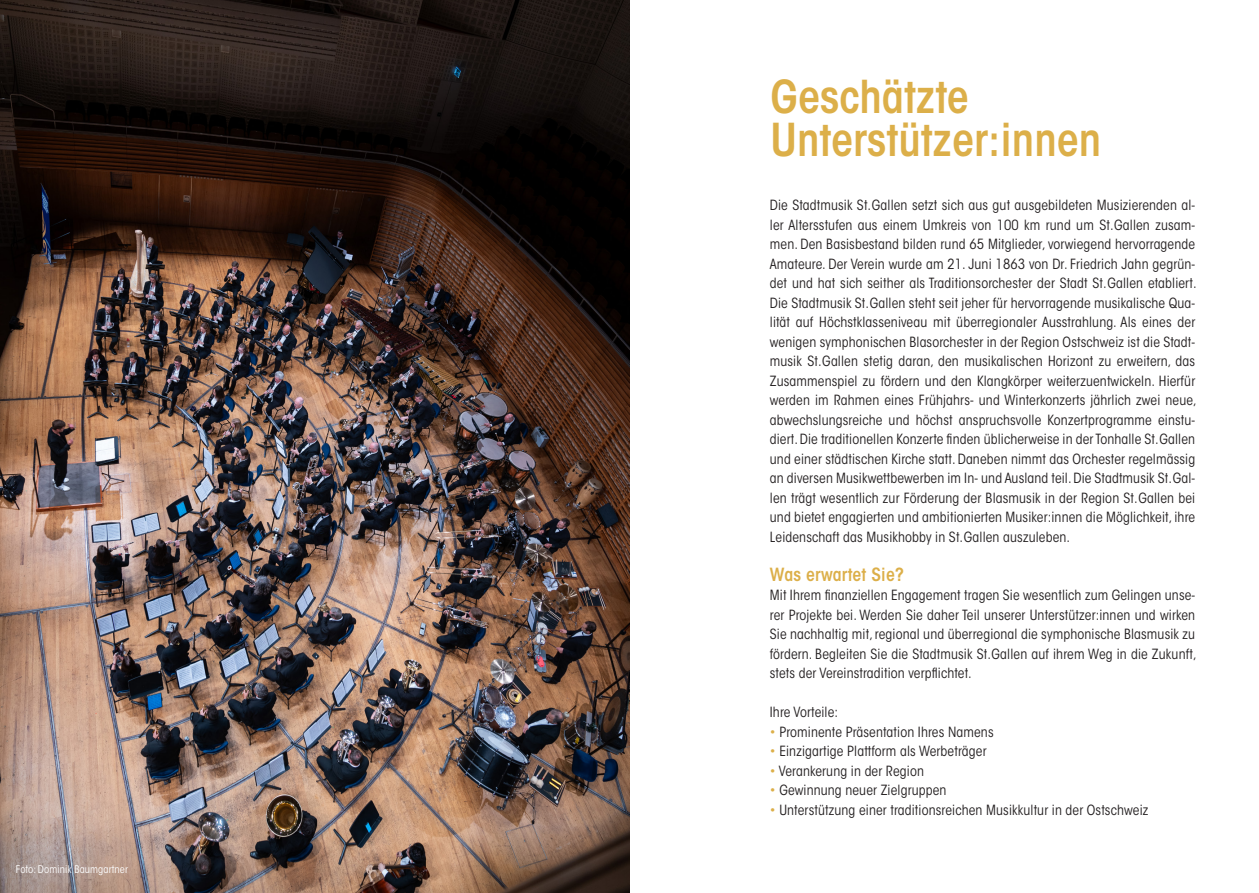
<style>
.page{position:relative;width:1259px;height:893px;background:#fff}
.page>*{position:absolute;margin:0;border:0;box-sizing:border-box;transform-origin:0 0}
.t1{font:600 condensed 45px/43.5px "ITC Avant Garde Std";color:#dcaf49}
.t2{font:600 condensed 18px "ITC Avant Garde Std";letter-spacing:.01em;color:#dcaf49}
.t3{font:condensed 13.95px/19.5px "ITC Avant Garde Std";letter-spacing:.01em;color:#231f20;text-align:justify}
.t4{font:condensed 10.5px "ITC Avant Garde Std";letter-spacing:.01em;color:#fff}
.s1{color:#dcaf49}
</style>
<div class="page">
<img style="left:0;top:0;width:630px;height:893px">
<p class="t4" style="left:16px;top:863px;width:114px">Foto: Dominik Baumgartner</p>
<h1 class="t1" style="left:770px;top:74px;width:332px">Geschätzte<br>Unterstützer:innen</h1>
<p class="t3" style="left:770px;top:195px;width:428px">Die Stadtmusik St.Gallen setzt sich aus gut ausgebildeten Musizierenden al&shy;ler Altersstufen aus einem Umkreis von 100 km rund um St.Gallen zusam&shy;men. Den Basisbestand bilden rund 65 Mitglieder, vorwiegend hervorragende Amateure. Der Verein wurde am 21. Juni 1863 von Dr. Friedrich Jahn gegrün&shy;det und hat sich seither als Traditionsorchester der Stadt St.Gallen etabliert.<br>Die Stadtmusik St.Gallen steht seit jeher für hervorragende musikalische Qua&shy;lität auf Höchstklasseniveau mit überregionaler Ausstrahlung. Als eines der wenigen symphonischen Blasorchester in der Region Ostschweiz ist die Stadt&shy;musik St.Gallen stetig daran, den musikalischen Horizont zu erweitern, das Zusammenspiel zu fördern und den Klangkörper weiterzuentwickeln. Hierfür werden im Rahmen eines Frühjahrs- und Winterkonzerts jährlich zwei neue, abwechslungsreiche und höchst anspruchsvolle Konzertprogramme einstu&shy;diert. Die traditionellen Konzerte finden üblicherweise in der Tonhalle St.Gallen und einer städtischen Kirche statt. Daneben nimmt das Orchester regelmässig an diversen Musikwettbewerben im In- und Ausland teil. Die Stadtmusik St.Gal&shy;len trägt wesentlich zur Förderung der Blasmusik in der Region St.Gallen bei und bietet engagierten und ambitionierten Musiker:innen die Möglichkeit, ihre Leidenschaft das Musikhobby in St.Gallen auszuleben.</p>
<p class="t2" style="left:770px;top:563px;width:135px">Was erwartet Sie?</p>
<p class="t3" style="left:770px;top:585px;width:428px">Mit Ihrem finanziellen Engagement tragen Sie wesentlich zum Gelingen unse&shy;rer Projekte bei. Werden Sie daher Teil unserer Unterstützer:innen und wirken Sie nachhaltig mit, regional und überregional die symphonische Blasmusik zu fördern. Begleiten Sie die Stadtmusik St.Gallen auf ihrem Weg in die Zukunft, stets der Vereinstradition verpflichtet.</p>
<p class="t3" style="left:770px;top:702px;width:70px">Ihre Vorteile:</p>
<p class="t3" style="left:770px;top:722px;width:225px"><span class="s1">•</span> Prominente Präsentation Ihres Namens</p>
<p class="t3" style="left:770px;top:741px;width:218px"><span class="s1">•</span> Einzigartige Plattform als Werbeträger</p>
<p class="t3" style="left:770px;top:761px;width:156px"><span class="s1">•</span> Verankerung in der Region</p>
<p class="t3" style="left:770px;top:780px;width:178px"><span class="s1">•</span> Gewinnung neuer Zielgruppen</p>
<p class="t3" style="left:770px;top:800px;width:380px"><span class="s1">•</span> Unterstützung einer traditionsreichen Musikkultur in der Ostschweiz</p>
</div>
